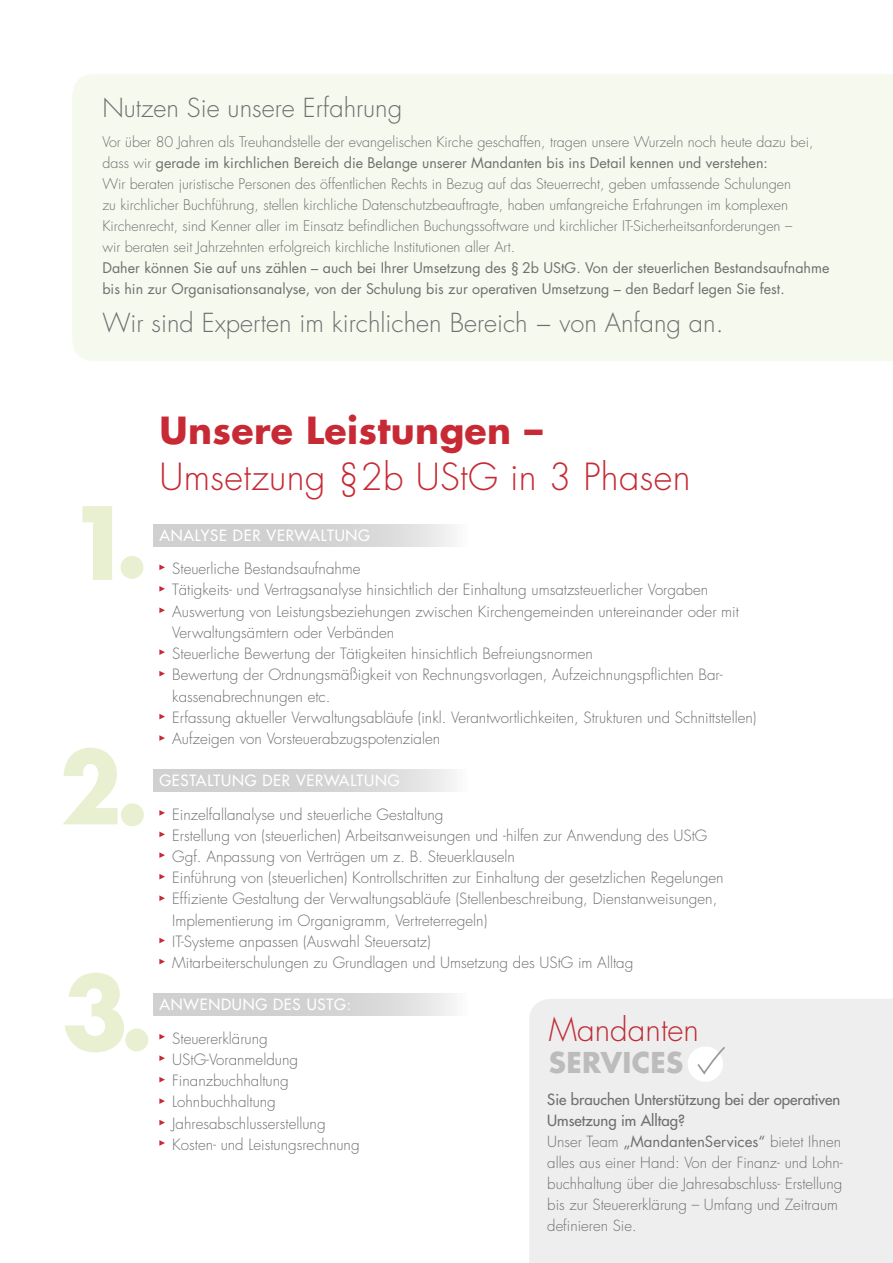
<style>
.page{position:relative;width:893px;height:1263px;background:#fff}
.page>*{position:absolute;margin:0;border:0;box-sizing:border-box;transform-origin:0 0}
.t1{font:700 97.95px "Futura Std";color:#e9f0d2}
.t2{font:700 97.95px "Futura Std";color:#e9f0d2;scale:.93 1}
.t3{font:300 36.3px "Futura Std";letter-spacing:.01em;color:#c72a34}
.t4{font:700 36.3px "Futura Std";letter-spacing:.01em;color:#c72a34}
.t5{font:300 31.5px "Futura Std";color:#bf2c35}
.t6{font:700 27.9px "Futura Std";letter-spacing:.01em;color:#bcbcbc}
.t7{font:300 25.5px "Futura Std";color:#706f6f}
.t8{font:300 15.15px/21.1px "Futura Std";color:#706f6f}
.t9{font:500 15.15px "Futura Std";letter-spacing:.05em;color:#fff}
.t10{font:300 15px/21px "Futura Std";color:#706f6f}
.t11{font:300 14.25px/21px "Futura Std";color:#706f6f}
.t12{font:14.25px/21px "Futura Std";color:#706f6f}
.s1{font-weight:400}
.s2{font-weight:500}
</style>
<div class="page">
<svg style="left:153px;top:993px;width:300px;height:23px;background:#d6d6d6"></svg>
<svg style="left:153px;top:524px;width:300px;height:23px;background:#d6d6d6"></svg>
<div style="left:529px;top:999px;width:364px;height:264px;background:#eee"></div>
<div style="left:72px;top:74px;width:821px;height:287px;background:#f6f9ee"></div>
<svg style="left:153px;top:769px;width:300px;height:23px;background:#d6d6d6"></svg>
<svg style="left:686px;top:1044px;width:40px;height:40px"></svg>
<svg style="left:159px;top:564px;width:6px;height:6px"></svg>
<svg style="left:159px;top:586px;width:6px;height:6px"></svg>
<svg style="left:159px;top:607px;width:6px;height:6px"></svg>
<svg style="left:159px;top:649px;width:6px;height:6px"></svg>
<svg style="left:159px;top:671px;width:6px;height:6px"></svg>
<svg style="left:159px;top:714px;width:6px;height:6px"></svg>
<svg style="left:159px;top:735px;width:6px;height:6px"></svg>
<svg style="left:159px;top:810px;width:6px;height:6px"></svg>
<svg style="left:159px;top:831px;width:6px;height:6px"></svg>
<svg style="left:159px;top:852px;width:6px;height:6px"></svg>
<svg style="left:159px;top:874px;width:6px;height:6px"></svg>
<svg style="left:159px;top:895px;width:6px;height:6px"></svg>
<svg style="left:159px;top:938px;width:6px;height:6px"></svg>
<svg style="left:159px;top:959px;width:6px;height:6px"></svg>
<svg style="left:159px;top:1034px;width:6px;height:6px"></svg>
<svg style="left:159px;top:1055px;width:6px;height:6px"></svg>
<svg style="left:159px;top:1077px;width:6px;height:6px"></svg>
<svg style="left:159px;top:1098px;width:6px;height:6px"></svg>
<svg style="left:159px;top:1120px;width:6px;height:6px"></svg>
<svg style="left:159px;top:1140px;width:6px;height:6px"></svg>
<h3 class="t7" style="left:102px;top:93px;width:301px">Nutzen Sie unsere Erfahrung</h3>
<p class="t11" style="left:102px;top:132px;width:713px">Vor über 80 Jahren als Treuhandstelle der evangelischen Kirche geschaffen, tragen unsere Wurzeln noch heute dazu bei, dass wir <span class="s1">gerade im kirchlichen Bereich die Belange unserer Mandanten bis ins Detail kennen und verstehen:<br></span>Wir beraten juristische Personen des öffentlichen Rechts in Bezug auf das Steuerrecht, geben umfassende Schulungen<br>zu kirchlicher Buchführung, stellen kirchliche Datenschutzbeauftragte, haben umfangreiche Erfahrungen im komplexen Kirchenrecht, sind Kenner aller im Einsatz befindlichen Buchungssoftware und kirchlicher IT-Sicherheitsanforderungen – wir beraten seit Jahrzehnten erfolgreich kirchliche Institutionen aller Art.</p>
<p class="t12" style="left:102px;top:258px;width:728px">Daher können Sie auf uns zählen – auch bei Ihrer Umsetzung des § 2b UStG. Von der steuerlichen Bestandsaufnahme bis hin zur Organisationsanalyse, von der Schulung bis zur operativen Umsetzung – den Bedarf legen Sie fest.</p>
<h3 class="t7" style="left:102px;top:307px;width:623px">Wir sind Experten im kirchlichen Bereich − von Anfang an.</h3>
<h1 class="t1" style="left:67px;top:476px;width:84px">1.</h1>
<h1 class="t2" style="left:59px;top:722px;width:98px">2.</h1>
<h1 class="t1" style="left:62px;top:947px;width:93px">3.</h1>
<h2 class="t4" style="left:159px;top:407px;width:385px">Unsere Leistungen –</h2>
<h2 class="t3" style="left:159px;top:454px;width:533px">Umsetzung §2b UStG in 3 Phasen</h2>
<p class="t9" style="left:159px;top:526px;width:212px">ANALYSE DER VERWALTUNG</p>
<p class="t8" style="left:172px;top:559px;width:586px">Steuerliche Bestandsaufnahme<br>Tätigkeits- und Vertragsanalyse hinsichtlich der Einhaltung umsatzsteuerlicher Vorgaben Auswertung von Leistungsbeziehungen zwischen Kirchengemeinden untereinander oder mit Verwaltungsämtern oder Verbänden<br>Steuerliche Bewertung der Tätigkeiten hinsichtlich Befreiungsnormen<br>Bewertung der Ordnungsmäßigkeit von Rechnungsvorlagen, Aufzeichnungspflichten Bar&shy;kassenabrechnungen etc.<br>Erfassung aktueller Verwaltungsabläufe (inkl. Verantwortlichkeiten, Strukturen und Schnittstellen)<br>Aufzeigen von Vorsteuerabzugspotenzialen</p>
<p class="t9" style="left:159px;top:771px;width:242px">GESTALTUNG DER VERWALTUNG</p>
<p class="t8" style="left:172px;top:804px;width:553px">Einzelfallanalyse und steuerliche Gestaltung<br>Erstellung von (steuerlichen) Arbeitsanweisungen und -hilfen zur Anwendung des UStG Ggf. Anpassung von Verträgen um z. B. Steuerklauseln<br>Einführung von (steuerlichen) Kontrollschritten zur Einhaltung der gesetzlichen Regelungen Effiziente Gestaltung der Verwaltungsabläufe (Stellenbeschreibung, Dienstanweisungen, Implementierung im Organigramm, Vertreterregeln)<br>IT-Systeme anpassen (Auswahl Steuersatz)<br>Mitarbeiterschulungen zu Grundlagen und Umsetzung des UStG im Alltag</p>
<p class="t9" style="left:159px;top:995px;width:193px">ANWENDUNG DES USTG:</p>
<p class="t8" style="left:172px;top:1028px;width:189px">Steuererklärung<br>UStG-Voranmeldung<br>Finanzbuchhaltung<br>Lohnbuchhaltung<br>Jahresabschlusserstellung<br>Kosten- und Leistungsrechnung</p>
<h3 class="t5" style="left:549px;top:1011px;width:152px">Mandanten</h3>
<h3 class="t6" style="left:549px;top:1044px;width:136px">SERVICES</h3>
<p class="t10" style="left:547px;top:1089px;width:297px"><span class="s2">Sie brauchen Unterstützung bei der operativen Umsetzung im Alltag?<br></span>Unser Team <span class="s1">„MandantenServices“</span> bietet Ihnen alles aus einer Hand: Von der Finanz- und Lohn&shy;buchhaltung über die Jahresabschluss- Erstellung bis zur Steuererklärung – Umfang und Zeitraum definieren Sie.</p>
</div>
